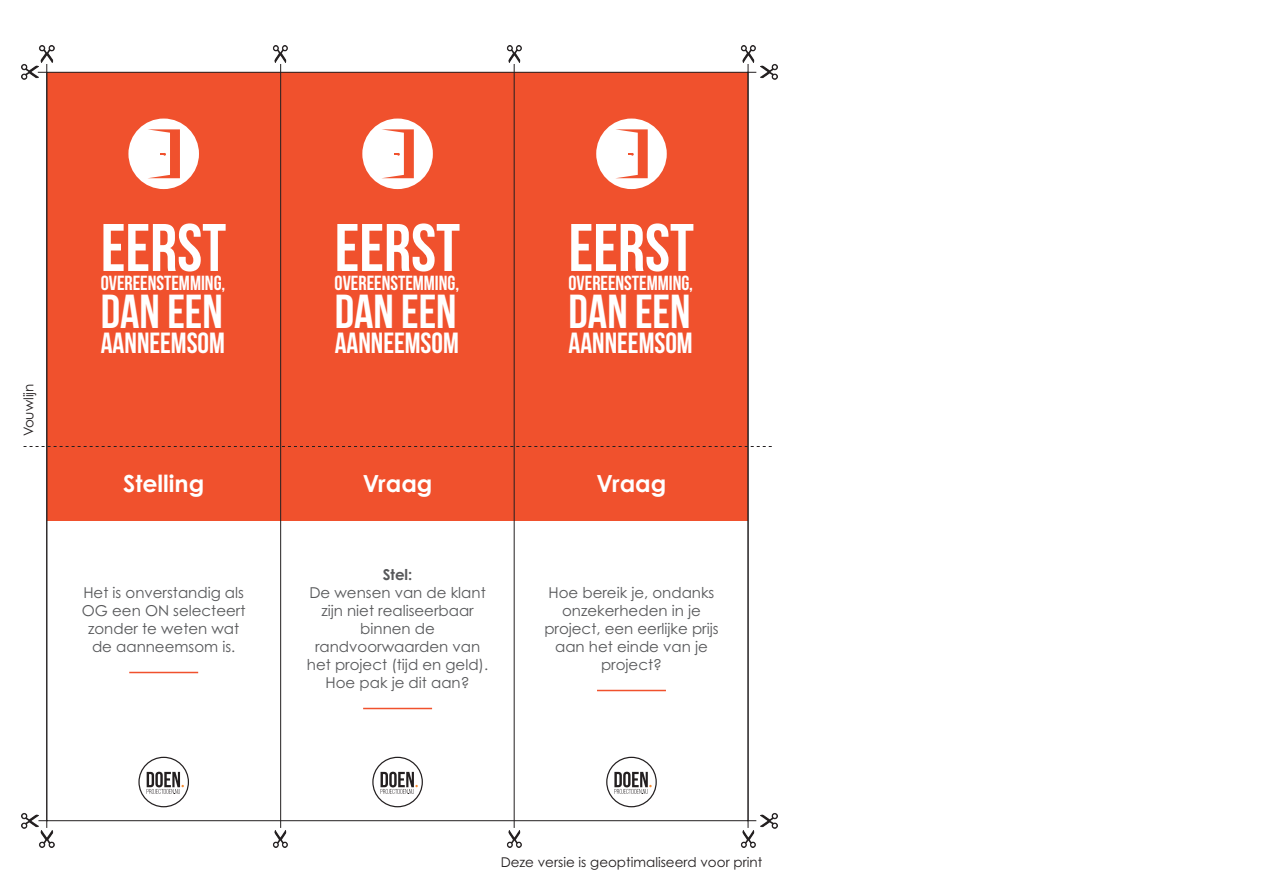
<style>
.page{position:relative;width:1263px;height:893px;background:#fff}
.page>*{position:absolute;margin:0;border:0;box-sizing:border-box;transform-origin:0 0}
.t1{font:700 67.05px "Bebas Neue";color:#fff}
.t2{font:700 47.7px "Bebas Neue";color:#fff}
.t3{font:700 29.25px "Bebas Neue";color:#fff}
.t4{font:700 23.55px "Century Gothic Pro";color:#fff}
.t5{font:700 20.4px "Bebas Neue";color:#fff}
.t6{font:15px/18px "Century Gothic Pro";color:#57585a;text-align:center}
.t7{font:13.5px "Century Gothic Pro";color:#231f20}
.s1{font-weight:700}
</style>
<div class="page">
<div style="left:47px;top:72px;width:234px;height:374px;background:#f0512d"></div>
<div style="left:128px;top:119px;width:71px;height:70px;background:#fff;border-radius:50%"></div>
<svg style="left:148px;top:129px;width:32px;height:49px"></svg>
<div style="left:514px;top:72px;width:234px;height:374px;background:#f0512d"></div>
<div style="left:596px;top:119px;width:71px;height:70px;background:#fff;border-radius:50%"></div>
<svg style="left:616px;top:129px;width:32px;height:49px"></svg>
<div style="left:281px;top:72px;width:233px;height:374px;background:#f0512d"></div>
<div style="left:362px;top:119px;width:71px;height:70px;background:#fff;border-radius:50%"></div>
<svg style="left:382px;top:129px;width:32px;height:49px"></svg>
<div style="left:47px;top:446px;width:234px;height:75px;background:#f0512d"></div>
<div style="left:138px;top:757px;width:51px;height:50px;border:1px solid #231f20;border-radius:50%"></div>
<svg style="left:147px;top:772px;width:37px;height:22px"></svg>
<hr style="left:129px;top:672px;width:69px;height:1px;background:#f0512d">
<div style="left:281px;top:446px;width:233px;height:75px;background:#f0512d"></div>
<div style="left:372px;top:757px;width:51px;height:50px;border:1px solid #231f20;border-radius:50%"></div>
<svg style="left:380px;top:772px;width:38px;height:22px"></svg>
<hr style="left:363px;top:708px;width:69px;height:1px;background:#f0512d">
<div style="left:514px;top:446px;width:234px;height:75px;background:#f0512d"></div>
<div style="left:606px;top:757px;width:51px;height:50px;border:1px solid #231f20;border-radius:50%"></div>
<svg style="left:614px;top:772px;width:38px;height:22px"></svg>
<hr style="left:597px;top:690px;width:69px;height:1px;background:#f0512d">
<img style="left:761px;top:64px;width:16px;height:16px">
<img style="left:761px;top:813px;width:16px;height:16px">
<img style="left:22px;top:813px;width:16px;height:16px">
<img style="left:22px;top:64px;width:16px;height:16px">
<img style="left:740px;top:46px;width:16px;height:16px">
<img style="left:740px;top:831px;width:16px;height:16px">
<img style="left:506px;top:46px;width:16px;height:16px">
<img style="left:506px;top:831px;width:16px;height:16px">
<img style="left:272px;top:46px;width:16px;height:16px">
<img style="left:272px;top:831px;width:16px;height:16px">
<img style="left:39px;top:46px;width:16px;height:16px">
<img style="left:39px;top:831px;width:16px;height:16px">
<svg style="left:24px;top:446px;width:748px;height:1px"></svg>
<hr style="left:46px;top:64px;width:1px;height:764px;background:#231f20">
<hr style="left:280px;top:64px;width:1px;height:764px;background:#231f20">
<hr style="left:514px;top:64px;width:1px;height:764px;background:#231f20">
<hr style="left:748px;top:64px;width:1px;height:764px;background:#231f20">
<p class="t7" style="left:20px;top:436px;width:54px;rotate:-90deg">Vouwlijn</p>
<p class="t1" style="left:101px;top:211px;width:127px">EERST</p>
<p class="t5" style="left:101px;top:272px;width:126px">OVEREENSTEMMING,</p>
<p class="t2" style="left:101px;top:285px;width:123px">DAN EEN</p>
<p class="t3" style="left:101px;top:327px;width:126px">AANNEEMSOM</p>
<p class="t4" style="left:123px;top:469px;width:83px">Stelling</p>
<p class="t6" style="left:82px;top:583px;width:165px">Het is onverstandig als<br>OG een ON selecteert zonder te weten wat de aanneemsom is.</p>
<p class="t1" style="left:335px;top:211px;width:127px">EERST</p>
<p class="t5" style="left:335px;top:272px;width:126px">OVEREENSTEMMING,</p>
<p class="t2" style="left:335px;top:285px;width:123px">DAN EEN</p>
<p class="t3" style="left:335px;top:327px;width:126px">AANNEEMSOM</p>
<p class="t4" style="left:363px;top:469px;width:71px">Vraag</p>
<p class="t6" style="left:307px;top:565px;width:183px"><span class="s1">Stel:<br></span>De wensen van de klant zijn niet realiseerbaar binnen de randvoorwaarden van het project (tijd en geld).<br>Hoe pak je dit aan?</p>
<p class="t1" style="left:568px;top:211px;width:127px">EERST</p>
<p class="t5" style="left:568px;top:272px;width:126px">OVEREENSTEMMING,</p>
<p class="t2" style="left:568px;top:285px;width:123px">DAN EEN</p>
<p class="t3" style="left:568px;top:327px;width:126px">AANNEEMSOM</p>
<p class="t4" style="left:597px;top:469px;width:71px">Vraag</p>
<p class="t6" style="left:544px;top:583px;width:176px">Hoe bereik je, ondanks onzekerheden in je project, een eerlijke prijs aan het einde van je project?</p>
<p class="t7" style="left:501px;top:854px;width:263px">Deze versie is geoptimaliseerd voor print</p>
</div>
